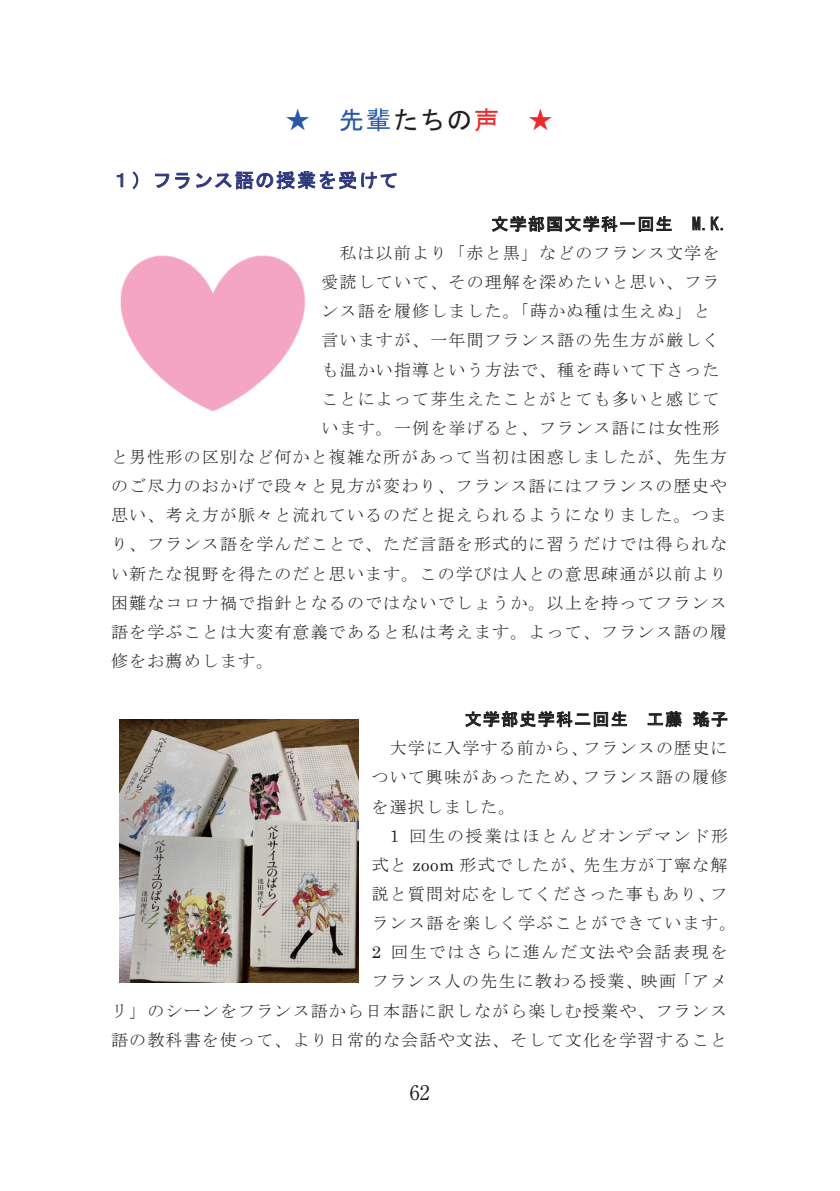
<style>
.page{position:relative;width:840px;height:1191px;background:#fff}
.page>*{position:absolute;margin:0;border:0;box-sizing:border-box;transform-origin:0 0}
.t1{font:25.6px "MS Gothic";letter-spacing:.055em;color:#2859a8}
.t2{font:20px "Ryumin Pro";color:#231f20}
.t3{font:19.2px "MS Gothic";letter-spacing:.07em;color:#2d377c}
.t4{font:16.8px/29px "MS Mincho";letter-spacing:.08em;color:#231f20;text-align:justify}
.t5{font:16.8px "MS Mincho";letter-spacing:.115em;color:#231f20}
.t6{font:16.8px "MS Gothic";letter-spacing:.08em;color:#231f20}
.s1{color:#231f20}
.s2{color:#ee292d}
.s3{font-family:"Century"}
</style>
<div class="page">
<svg style="left:116px;top:171px;width:612px;height:812px"></svg>
<h1 class="t1" style="left:285px;top:107px;width:269px">★ 先輩<span class="s1">たちの</span><span class="s2">声 ★</span></h1>
<p class="t3" style="left:111px;top:170px;width:288px">１）フランス語の授業を受けて</p>
<p class="t6" style="left:491px;top:216px;width:238px">文学部国文学科一回生 M.K.</p>
<p class="t4" style="left:339px;top:238px;width:381px">私は以前より「赤と黒」などのフランス文学を</p>
<p class="t4" style="left:321px;top:268px;width:399px">愛読していて、その理解を深めたいと思い、フラ</p>
<p class="t4" style="left:321px;top:297px;width:390px">ンス語を履修しました。「蒔かぬ種は生えぬ」と</p>
<p class="t4" style="left:321px;top:326px;width:399px">言いますが、一年間フランス語の先生方が厳しく</p>
<p class="t4" style="left:321px;top:355px;width:399px">も温かい指導という方法で、種を蒔いて下さった</p>
<p class="t4" style="left:321px;top:384px;width:399px">ことによって芽生えたことがとても多いと感じて</p>
<p class="t4" style="left:321px;top:413px;width:399px">います。一例を挙げると、フランス語には女性形</p>
<p class="t4" style="left:111px;top:442px;width:617px">と男性形の区別など何かと複雑な所があって当初は困惑しましたが、先生方</p>
<p class="t4" style="left:111px;top:471px;width:617px">のご尽力のおかげで段々と見方が変わり、フランス語にはフランスの歴史や</p>
<p class="t4" style="left:111px;top:500px;width:617px">思い、考え方が脈々と流れているのだと捉えられるようになりました。つま</p>
<p class="t4" style="left:111px;top:530px;width:617px">り、フランス語を学んだことで、ただ言語を形式的に習うだけでは得られな</p>
<p class="t4" style="left:111px;top:559px;width:617px">い新たな視野を得たのだと思います。この学びは人との意思疎通が以前より</p>
<p class="t4" style="left:111px;top:588px;width:617px">困難なコロナ禍で指針となるのではないでしょうか。以上を持ってフランス</p>
<p class="t4" style="left:111px;top:617px;width:617px">語を学ぶことは大変有意義であると私は考えます。よって、フランス語の履</p>
<p class="t4" style="left:111px;top:646px;width:163px">修をお薦めします。</p>
<p class="t6" style="left:464px;top:711px;width:264px">文学部史学科二回生 工藤 瑤子</p>
<p class="t4" style="left:371px;top:734px;width:357px;text-indent:18px">大学に入学する前から、フランスの歴史について興味があったため、フランス語の履修を選択しました。</p>
<p class="t5" style="left:390px;top:827px;width:339px"><span class="s3">1</span> 回生の授業はほとんどオンデマンド形</p>
<p class="t4" style="left:371px;top:850px;width:357px">式と <span class="s3">zoom</span> 形式でしたが、先生方が丁寧な解</p>
<p class="t4" style="left:371px;top:879px;width:357px">説と質問対応をしてくださった事もあり、フ</p>
<p class="t4" style="left:371px;top:908px;width:366px">ランス語を楽しく学ぶことができています。</p>
<p class="t5" style="left:371px;top:943px;width:357px"><span class="s3">2</span> 回生ではさらに進んだ文法や会話表現を</p>
<p class="t4" style="left:371px;top:967px;width:357px">フランス人の先生に教わる授業、映画「アメ</p>
<p class="t4" style="left:111px;top:996px;width:617px">リ」のシーンをフランス語から日本語に訳しながら楽しむ授業や、フランス</p>
<p class="t4" style="left:111px;top:1025px;width:617px">語の教科書を使って、より日常的な会話や文法、そして文化を学習すること</p>
<p class="t2" style="left:410px;top:1077px;width:21px">62</p>
</div>
